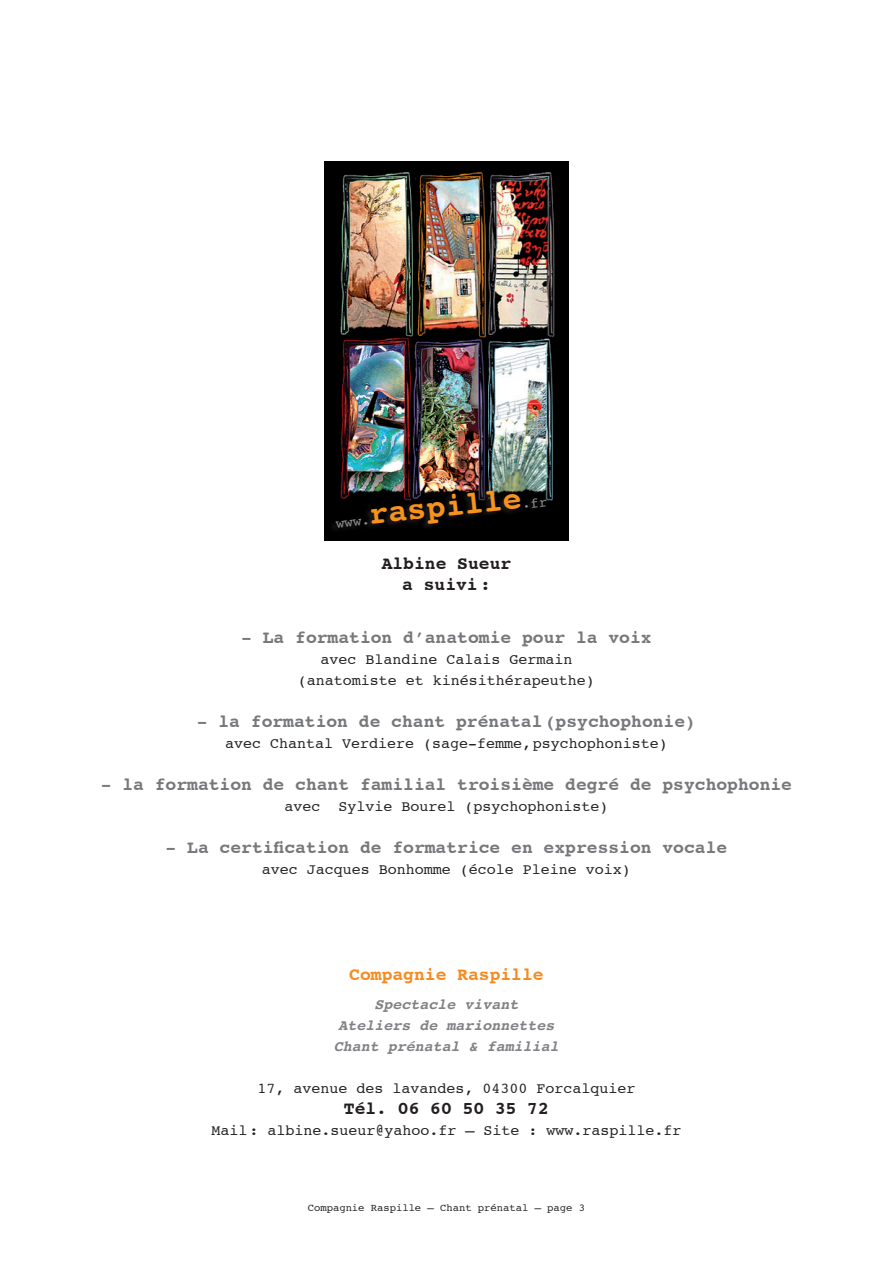
<style>
.page{position:relative;width:893px;height:1263px;background:#fff}
.page>*{position:absolute;margin:0;border:0;box-sizing:border-box;transform-origin:0 0}
.t1{font:700 31.8px "Courier";color:#f7931d}
.t2{font:700 18px "Courier";color:#76787b}
.t3{font:700 18px/21px "Courier";color:#231f20;text-align:center}
.t4{font:700 18px "Courier";color:#f68b1f}
.t5{font:15px/21px "Courier";color:#231f20;text-align:center}
.t6{font:italic 700 15px/21px "Courier";color:#808285;text-align:center}
.t7{font:14.1px "Courier";color:#95979a}
.t8{font:10.5px "Courier";color:#231f20}
</style>
<div class="page">
<img style="left:324px;top:162px;width:245px;height:378px">
<svg style="left:327px;top:488px;width:220px;height:47px;background:#0d0c0b"></svg>
<svg style="left:525px;top:498px;width:22px;height:10px"></svg>
<h1 class="t1" style="left:367px;top:489px;width:154px;rotate:-6deg">raspille</h1>
<p class="t3" style="left:382px;top:552px;width:131px">Albine Sueur a suivi:</p>
<p class="t7" style="left:335px;top:513px;width:35px;rotate:-6deg">www.</p>
<p class="t2" style="left:241px;top:623px;width:412px">- La formation d’anatomie pour la voix</p>
<p class="t5" style="left:298px;top:648px;width:299px">avec Blandine Calais Germain (anatomiste et kinésithérapeuthe)</p>
<p class="t2" style="left:197px;top:707px;width:501px">- la formation de chant prénatal(psychophonie)</p>
<p class="t5" style="left:225px;top:732px;width:444px">avec Chantal Verdiere (sage-femme,psychophoniste)</p>
<p class="t2" style="left:101px;top:770px;width:693px">- la formation de chant familial troisième degré de psychophonie</p>
<p class="t5" style="left:284px;top:795px;width:326px">avec Sylvie Bourel (psychophoniste)</p>
<p class="t2" style="left:166px;top:833px;width:563px">- La certification de formatrice en expression vocale</p>
<p class="t5" style="left:262px;top:858px;width:371px">avec Jacques Bonhomme (école Pleine voix)</p>
<p class="t4" style="left:349px;top:960px;width:196px">Compagnie Raspille</p>
<p class="t6" style="left:334px;top:993px;width:227px">Spectacle vivant<br>Ateliers de marionnettes<br>Chant prénatal &amp; familial</p>
<p class="t5" style="left:257px;top:1078px;width:380px">17, avenue des lavandes, 04300 Forcalquier</p>
<p class="t3" style="left:344px;top:1097px;width:207px">Tél. 06 60 50 35 72</p>
<p class="t5" style="left:211px;top:1120px;width:471px">Mail: albine.sueur@yahoo.fr – Site : www.raspille.fr</p>
<p class="t8" style="left:308px;top:1200px;width:279px">Compagnie Raspille – Chant prénatal – page 3</p>
</div>
